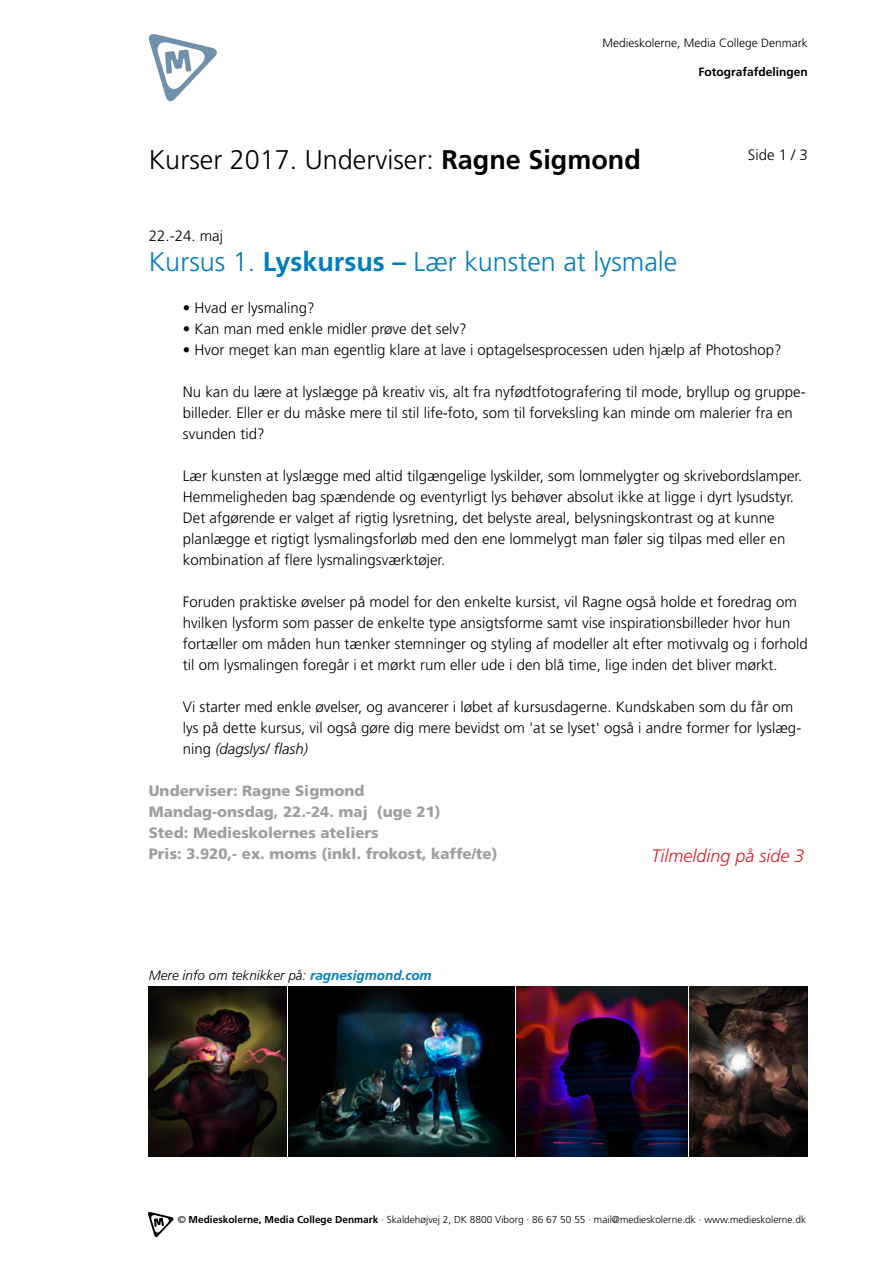
<style>
.page{position:relative;width:893px;height:1263px;background:#fff}
.page>*{position:absolute;margin:0;border:0;box-sizing:border-box;transform-origin:0 0}
.t1{font:300 27px "Frutiger LT Std";color:#007dbe}
.t2{font:300 27px "Frutiger LT Std";color:#000}
.t3{font:italic 300 18px "Frutiger LT Std";color:#d2232a}
.t4{font:300 15px/21px "Frutiger LT Std";color:#000}
.t5{font:900 15px/21px "Frutiger LT Std";color:#9d9fa2}
.t6{font:italic 300 13.5px "Frutiger LT Std";color:#000}
.t7{font:300 12px "Frutiger LT Std";color:#000}
.t8{font:700 12px "Frutiger LT Std";color:#000}
.t9{font:300 10.05px "Frutiger LT Std";color:#000}
.s1{font-weight:700}
.s2{font-style:italic}
.s3{font-weight:700;color:#007dbe}
</style>
<div class="page">
<svg style="left:148px;top:1212px;width:26px;height:26px"></svg>
<svg style="left:148px;top:34px;width:69px;height:68px"></svg>
<img style="left:149px;top:986px;width:137px;height:171px">
<img style="left:289px;top:986px;width:226px;height:171px">
<img style="left:517px;top:986px;width:170px;height:171px">
<img style="left:689px;top:986px;width:119px;height:171px">
<p class="t7" style="left:602px;top:36px;width:207px">Medieskolerne, Media College Denmark</p>
<h1 class="t2" style="left:149px;top:144px;width:494px">Kurser 2017. Underviser: <span class="s1">Ragne Sigmond</span></h1>
<p class="t8" style="left:699px;top:65px;width:111px">Fotografafdelingen</p>
<p class="t4" style="left:748px;top:145px;width:62px">Side 1 / 3</p>
<p class="t4" style="left:149px;top:225px;width:76px">22.-24. maj</p>
<h1 class="t1" style="left:149px;top:246px;width:530px">Kursus 1. <span class="s1">Lyskursus –</span> Lær kunsten at lysmale</h1>
<p class="t4" style="left:183px;top:297px;width:133px">• Hvad er lysmaling?</p>
<p class="t4" style="left:183px;top:318px;width:285px">• Kan man med enkle midler prøve det selv?</p>
<p class="t4" style="left:183px;top:339px;width:600px">• Hvor meget kan man egentlig klare at lave i optagelsesprocessen uden hjælp af Photoshop?</p>
<p class="t4" style="left:183px;top:381px;width:624px">Nu kan du lære at lyslægge på kreativ vis, alt fra nyfødtfotografering til mode, bryllup og gruppe&shy;billeder. Eller er du måske mere til stil life-foto, som til forveksling kan minde om malerier fra en svunden tid?</p>
<p class="t4" style="left:183px;top:465px;width:621px">Lær kunsten at lyslægge med altid tilgængelige lyskilder, som lommelygter og skrivebordslamper.<br>Hemmeligheden bag spændende og eventyrligt lys behøver absolut ikke at ligge i dyrt lysudstyr.<br>Det afgørende er valget af rigtig lysretning, det belyste areal, belysningskontrast og at kunne planlægge et rigtigt lysmalingsforløb med den ene lommelygt man føler sig tilpas med eller en kombination af flere lysmalingsværktøjer.</p>
<p class="t4" style="left:183px;top:591px;width:627px">Foruden praktiske øvelser på model for den enkelte kursist, vil Ragne også holde et foredrag om hvilken lysform som passer de enkelte type ansigtsforme samt vise inspirationsbilleder hvor hun fortæller om måden hun tænker stemninger og styling af modeller alt efter motivvalg og i forhold til om lysmalingen foregår i et mørkt rum eller ude i den blå time, lige inden det bliver mørkt.</p>
<p class="t4" style="left:183px;top:696px;width:620px">Vi starter med enkle øvelser, og avancerer i løbet af kursusdagerne. Kundskaben som du får om lys på dette kursus, vil også gøre dig mere bevidst om 'at se lyset' også i andre former for lyslæg&shy;ning <span class="s2">(dagslys/ flash)</span></p>
<p class="t5" style="left:149px;top:780px;width:350px">Underviser: Ragne Sigmond Mandag-onsdag, 22.-24. maj (uge 21)<br>Sted: Medieskolernes ateliers<br>Pris: 3.920,- ex. moms (inkl. frokost, kaffe/te)</p>
<p class="t3" style="left:651px;top:845px;width:154px">Tilmelding på side 3</p>
<p class="t6" style="left:149px;top:967px;width:284px">Mere info om teknikker på: <span class="s3">ragnesigmond.com</span></p>
<p class="t9" style="left:178px;top:1213px;width:630px">© <span class="s1">Medieskolerne, Media College Denmark</span> · Skaldehøjvej 2, DK 8800 Viborg · 86 67 50 55 · mail@medieskolerne.dk · www.medieskolerne.dk</p>
</div>
